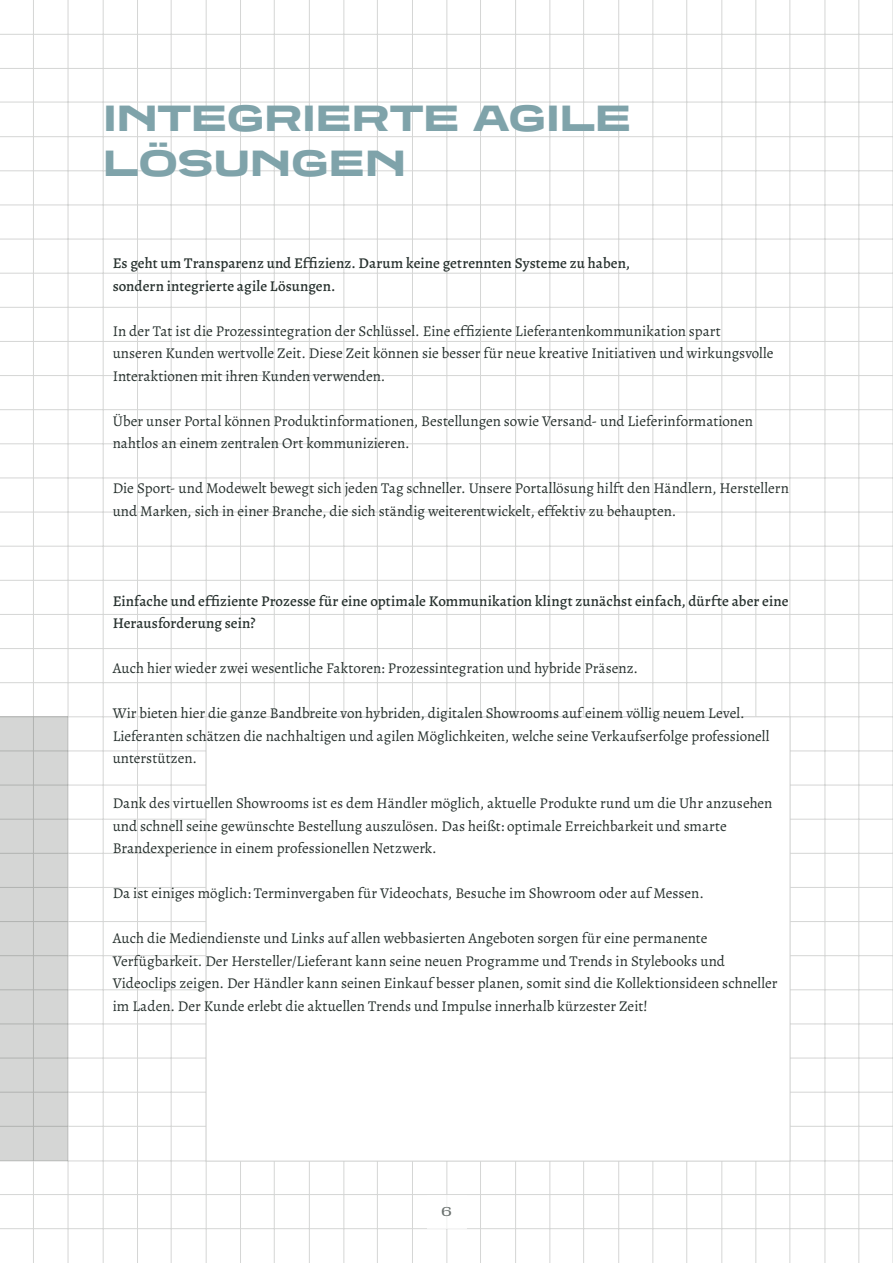
<style>
.page{position:relative;width:893px;height:1263px;background:#fff}
.page>*{position:absolute;margin:0;border:0;box-sizing:border-box;transform-origin:0 0}
.t1{font:37.5px/45px "Tussilago Hv";color:#7fa3aa}
.t2{font:15px/22.5px "Alegreya";color:#27312e}
.t3{font:500 15px/22.5px "Alegreya";letter-spacing:.005em;color:#27312e}
.t4{font:500 expanded 13.5px "Grange";color:#27312e}
</style>
<div class="page">
<hr style="left:0;top:580px;width:893px;height:1px;background:#d5d6d5">
<hr style="left:0;top:205px;width:893px;height:1px;background:#d5d6d5">
<hr style="left:0;top:785px;width:893px;height:1px;background:#d5d6d5">
<hr style="left:0;top:375px;width:893px;height:1px;background:#d5d6d5">
<hr style="left:0;top:955px;width:893px;height:1px;background:#d5d6d5">
<hr style="left:0;top:102px;width:893px;height:1px;background:#d5d6d5">
<hr style="left:0;top:682px;width:893px;height:1px;background:#d5d6d5">
<hr style="left:0;top:307px;width:893px;height:1px;background:#d5d6d5">
<hr style="left:0;top:887px;width:893px;height:1px;background:#d5d6d5">
<hr style="left:0;top:478px;width:893px;height:1px;background:#d5d6d5">
<hr style="left:0;top:1058px;width:893px;height:1px;background:#d5d6d5">
<hr style="left:0;top:1160px;width:893px;height:1px;background:#d5d6d5">
<hr style="left:0;top:34px;width:893px;height:1px;background:#d5d6d5">
<hr style="left:0;top:614px;width:893px;height:1px;background:#d5d6d5">
<hr style="left:0;top:239px;width:893px;height:1px;background:#d5d6d5">
<hr style="left:0;top:819px;width:893px;height:1px;background:#d5d6d5">
<hr style="left:0;top:409px;width:893px;height:1px;background:#d5d6d5">
<hr style="left:0;top:989px;width:893px;height:1px;background:#d5d6d5">
<hr style="left:0;top:136px;width:893px;height:1px;background:#d5d6d5">
<hr style="left:0;top:716px;width:893px;height:1px;background:#d5d6d5">
<hr style="left:0;top:341px;width:893px;height:1px;background:#d5d6d5">
<hr style="left:0;top:921px;width:893px;height:1px;background:#d5d6d5">
<hr style="left:0;top:512px;width:893px;height:1px;background:#d5d6d5">
<hr style="left:0;top:1092px;width:893px;height:1px;background:#d5d6d5">
<hr style="left:0;top:1194px;width:893px;height:1px;background:#d5d6d5">
<hr style="left:0;top:1228px;width:893px;height:1px;background:#d5d6d5">
<hr style="left:0;top:68px;width:893px;height:1px;background:#d5d6d5">
<hr style="left:0;top:648px;width:893px;height:1px;background:#d5d6d5">
<hr style="left:0;top:273px;width:893px;height:1px;background:#d5d6d5">
<hr style="left:0;top:853px;width:893px;height:1px;background:#d5d6d5">
<hr style="left:0;top:443px;width:893px;height:1px;background:#d5d6d5">
<hr style="left:0;top:1024px;width:893px;height:1px;background:#d5d6d5">
<hr style="left:0;top:1126px;width:893px;height:1px;background:#d5d6d5">
<hr style="left:0;top:170px;width:893px;height:1px;background:#d5d6d5">
<hr style="left:0;top:751px;width:893px;height:1px;background:#d5d6d5">
<hr style="left:0;top:546px;width:893px;height:1px;background:#d5d6d5">
<hr style="left:274px;top:0;width:1px;height:1263px;background:#d5d6d5">
<hr style="left:858px;top:0;width:1px;height:1263px;background:#d5d6d5">
<hr style="left:480px;top:0;width:1px;height:1263px;background:#d5d6d5">
<hr style="left:206px;top:0;width:1px;height:1263px;background:#d5d6d5">
<hr style="left:653px;top:0;width:1px;height:1263px;background:#d5d6d5">
<hr style="left:377px;top:0;width:1px;height:1263px;background:#d5d6d5">
<hr style="left:103px;top:0;width:1px;height:1263px;background:#d5d6d5">
<hr style="left:583px;top:0;width:1px;height:1263px;background:#d5d6d5">
<hr style="left:755px;top:0;width:1px;height:1263px;background:#d5d6d5">
<hr style="left:309px;top:0;width:1px;height:1263px;background:#d5d6d5">
<hr style="left:33px;top:0;width:1px;height:1263px;background:#d5d6d5">
<hr style="left:515px;top:0;width:1px;height:1263px;background:#d5d6d5">
<hr style="left:240px;top:0;width:1px;height:1263px;background:#d5d6d5">
<hr style="left:686px;top:0;width:1px;height:1263px;background:#d5d6d5">
<hr style="left:412px;top:0;width:1px;height:1263px;background:#d5d6d5">
<hr style="left:137px;top:0;width:1px;height:1263px;background:#d5d6d5">
<hr style="left:618px;top:0;width:1px;height:1263px;background:#d5d6d5">
<hr style="left:790px;top:0;width:1px;height:1263px;background:#d5d6d5">
<hr style="left:344px;top:0;width:1px;height:1263px;background:#d5d6d5">
<hr style="left:68px;top:0;width:1px;height:1263px;background:#d5d6d5">
<hr style="left:550px;top:0;width:1px;height:1263px;background:#d5d6d5">
<hr style="left:721px;top:0;width:1px;height:1263px;background:#d5d6d5">
<hr style="left:447px;top:0;width:1px;height:1263px;background:#d5d6d5">
<hr style="left:171px;top:0;width:1px;height:1263px;background:#d5d6d5">
<hr style="left:892px;top:0;width:1px;height:1263px;background:#d5d6d5">
<hr style="left:825px;top:0;width:1px;height:1263px;background:#d5d6d5">
<div style="left:206px;top:716px;width:584px;height:445px;background:#fff;border:1px solid #d5d6d5"></div>
<div style="left:0;top:716px;width:68px;height:445px;background:#d5d6d5"></div>
<div style="left:427px;top:1195px;width:39px;height:33px;background:#fff"></div>
<h1 class="t1" style="left:103px;top:95px;width:529px">INTEGRIERTE AGILE<br>LÖSUNGEN</h1>
<p class="t3" style="left:113px;top:252px;width:519px">Es geht um Transparenz und Effizienz. Darum keine getrennten Systeme zu haben, sondern integrierte agile Lösungen.</p>
<p class="t2" style="left:113px;top:319px;width:662px">In der Tat ist die Prozessintegration der Schlüssel. Eine effiziente Lieferantenkommunikation spart unseren Kunden wertvolle Zeit. Diese Zeit können sie besser für neue kreative Initiativen und wirkungsvolle<br>Interaktionen mit ihren Kunden verwenden.</p>
<p class="t2" style="left:113px;top:409px;width:642px">Über unser Portal können Produktinformationen, Bestellungen sowie Versand- und Lieferinformationen nahtlos an einem zentralen Ort kommunizieren.</p>
<p class="t2" style="left:113px;top:477px;width:678px">Die Sport- und Modewelt bewegt sich jeden Tag schneller. Unsere Portallösung hilft den Händlern, Herstellern und Marken, sich in einer Branche, die sich ständig weiterentwickelt, effektiv zu behaupten.</p>
<p class="t3" style="left:113px;top:589px;width:677px">Einfache und effiziente Prozesse für eine optimale Kommunikation klingt zunächst einfach, dürfte aber eine<br>Herausforderung sein?</p>
<p class="t2" style="left:113px;top:657px;width:527px">Auch hier wieder zwei wesentliche Faktoren: Prozessintegration und hybride Präsenz.</p>
<p class="t2" style="left:113px;top:702px;width:658px">Wir bieten hier die ganze Bandbreite von hybriden, digitalen Showrooms auf einem völlig neuem Level.<br>Lieferanten schätzen die nachhaltigen und agilen Möglichkeiten, welche seine Verkaufserfolge professionell unterstützen.</p>
<p class="t2" style="left:113px;top:792px;width:661px">Dank des virtuellen Showrooms ist es dem Händler möglich, aktuelle Produkte rund um die Uhr anzusehen und schnell seine gewünschte Bestellung auszulösen. Das heißt: optimale Erreichbarkeit und smarte<br>Brandexperience in einem professionellen Netzwerk.</p>
<p class="t2" style="left:113px;top:882px;width:593px">Da ist einiges möglich: Terminvergaben für Videochats, Besuche im Showroom oder auf Messen.</p>
<p class="t2" style="left:113px;top:927px;width:666px">Auch die Mediendienste und Links auf allen webbasierten Angeboten sorgen für eine permanente Verfügbarkeit. Der Hersteller/Lieferant kann seine neuen Programme und Trends in Stylebooks und Videoclips zeigen. Der Händler kann seinen Einkauf besser planen, somit sind die Kollektionsideen schneller im Laden. Der Kunde erlebt die aktuellen Trends und Impulse innerhalb kürzester Zeit!</p>
<p class="t4" style="left:441px;top:1204px;width:12px">6</p>
</div>
